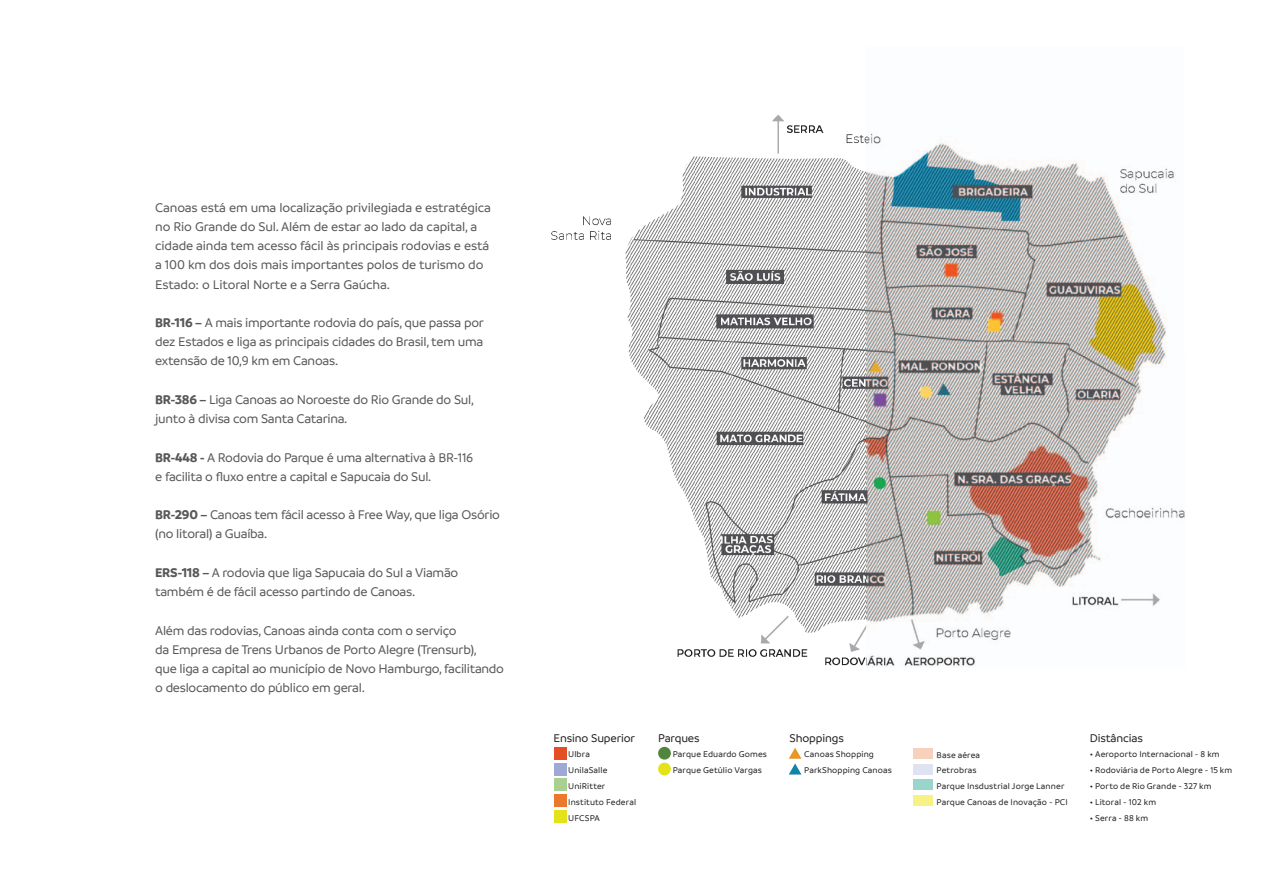
<style>
.page{position:relative;width:1275px;height:893px;background:#fff}
.page>*{position:absolute;margin:0;border:0;box-sizing:border-box;transform-origin:0 0}
.t1{font:500 13.5px/19.2px "Branding";letter-spacing:-.02em;color:#57585a}
.t2{font:500 12px "Branding";letter-spacing:-.01em;color:#231f20}
.t3{font:500 9px "Branding";letter-spacing:.015em;color:#231f20}
.s1{font-weight:700}
</style>
<div class="page">
<img style="left:551px;top:115px;width:633px;height:552px">
<div style="left:553px;top:746px;width:13px;height:13px;background:#e54d24"></div>
<div style="left:553px;top:778px;width:13px;height:12px;background:#a9d090"></div>
<div style="left:553px;top:762px;width:13px;height:13px;background:#9eaad5"></div>
<div style="left:553px;top:793px;width:13px;height:13px;background:#eb792d"></div>
<div style="left:553px;top:809px;width:13px;height:13px;background:#e4e319"></div>
<div style="left:658px;top:746px;width:13px;height:13px;background:#51853c;border-radius:50%"></div>
<div style="left:658px;top:762px;width:13px;height:13px;background:#e4e319;border-radius:50%"></div>
<svg style="left:789px;top:747px;width:12px;height:27px"></svg>
<div style="left:913px;top:747px;width:20px;height:11px;background:#f8d1bc"></div>
<div style="left:913px;top:779px;width:20px;height:10px;background:#99d5cc"></div>
<div style="left:913px;top:763px;width:20px;height:10px;background:#dfe2f1"></div>
<div style="left:913px;top:795px;width:20px;height:10px;background:#f7f285"></div>
<p class="t1" style="left:155px;top:198px;width:337px">Canoas está em uma localização privilegiada e estratégica</p>
<p class="t1" style="left:155px;top:217px;width:335px">no Rio Grande do Sul. Além de estar ao lado da capital, a cidade ainda tem acesso fácil às principais rodovias e está a 100 km dos dois mais importantes polos de turismo do Estado: o Litoral Norte e a Serra Gaúcha.</p>
<p class="t1" style="left:155px;top:313px;width:330px;text-align:justify"><span class="s1">BR-116 –</span> A mais importante rodovia do país, que passa por dez Estados e liga as principais cidades do Brasil, tem uma extensão de 10,9 km em Canoas.</p>
<p class="t1" style="left:155px;top:390px;width:320px"><span class="s1">BR-386 –</span> Liga Canoas ao Noroeste do Rio Grande do Sul,</p>
<p class="t1" style="left:155px;top:409px;width:194px">junto à divisa com Santa Catarina.</p>
<p class="t1" style="left:155px;top:447px;width:319px"><span class="s1">BR-448 -</span> A Rodovia do Parque é uma alternativa à BR-116</p>
<p class="t1" style="left:155px;top:466px;width:278px">e facilita o fluxo entre a capital e Sapucaia do Sul.</p>
<p class="t1" style="left:155px;top:505px;width:346px"><span class="s1">BR-290 –</span> Canoas tem fácil acesso à Free Way, que liga Osório (no litoral) a Guaíba.</p>
<p class="t1" style="left:155px;top:562px;width:305px"><span class="s1">ERS-118 –</span> A rodovia que liga Sapucaia do Sul a Viamão</p>
<p class="t1" style="left:155px;top:582px;width:261px">também é de fácil acesso partindo de Canoas.</p>
<p class="t1" style="left:155px;top:620px;width:303px">Além das rodovias, Canoas ainda conta com o serviço</p>
<p class="t1" style="left:155px;top:639px;width:323px">da Empresa de Trens Urbanos de Porto Alegre (Trensurb),</p>
<p class="t1" style="left:155px;top:658px;width:350px">que liga a capital ao município de Novo Hamburgo, facilitando o deslocamento do público em geral.</p>
<p class="t2" style="left:553px;top:731px;width:83px">Ensino Superior</p>
<p class="t3" style="left:568px;top:749px;width:23px">Ulbra</p>
<p class="t3" style="left:568px;top:765px;width:41px">UnilaSalle</p>
<p class="t3" style="left:568px;top:781px;width:39px">UniRitter</p>
<p class="t3" style="left:568px;top:796px;width:69px">Instituto Federal</p>
<p class="t3" style="left:568px;top:812px;width:33px">UFCSPA</p>
<p class="t2" style="left:658px;top:731px;width:43px">Parques</p>
<p class="t3" style="left:673px;top:749px;width:96px">Parque Eduardo Gomes</p>
<p class="t3" style="left:673px;top:765px;width:91px">Parque Getúlio Vargas</p>
<p class="t2" style="left:789px;top:731px;width:56px">Shoppings</p>
<p class="t3" style="left:804px;top:749px;width:71px">Canoas Shopping</p>
<p class="t3" style="left:804px;top:765px;width:89px">ParkShopping Canoas</p>
<p class="t3" style="left:936px;top:749px;width:45px">Base aérea</p>
<p class="t3" style="left:936px;top:765px;width:42px">Petrobras</p>
<p class="t3" style="left:936px;top:781px;width:129px">Parque Insdustrial Jorge Lanner</p>
<p class="t3" style="left:936px;top:796px;width:133px">Parque Canoas de Inovação - PCI</p>
<p class="t2" style="left:1089px;top:731px;width:55px">Distâncias</p>
<p class="t3" style="left:1089px;top:749px;width:131px">• Aeroporto Internacional - 8 km</p>
<p class="t3" style="left:1089px;top:765px;width:144px">• Rodoviária de Porto Alegre - 15 km</p>
<p class="t3" style="left:1089px;top:781px;width:123px">• Porto de Rio Grande - 327 km</p>
<p class="t3" style="left:1089px;top:796px;width:68px">• Litoral - 102 km</p>
<p class="t3" style="left:1089px;top:812px;width:60px">• Serra - 88 km</p>
</div>
